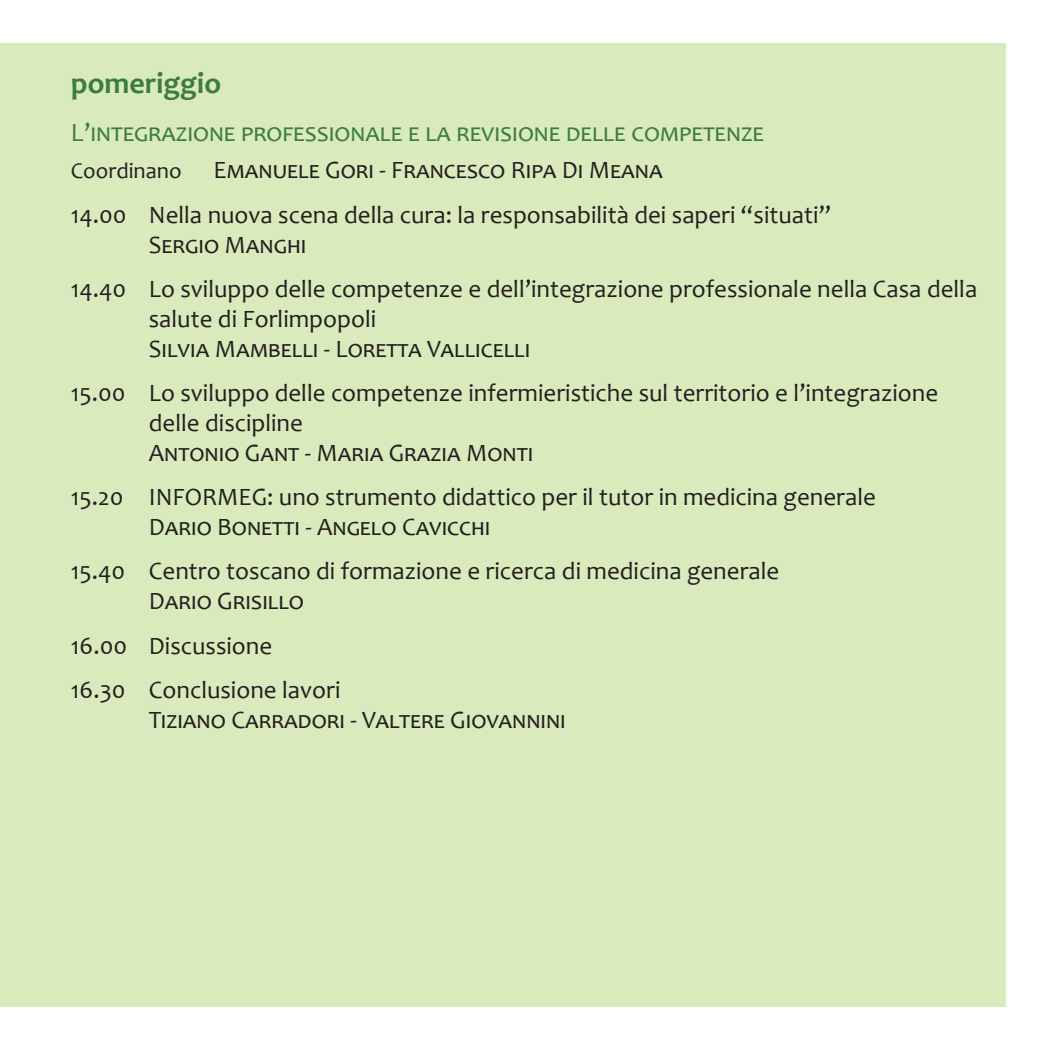
<style>
.page{position:relative;width:1049px;height:1049px;background:#fff}
.page>*{position:absolute;margin:0;border:0;box-sizing:border-box;transform-origin:0 0}
.t1{font:700 30px "Candara";color:#3d7c40}
.t2{font:26.25px "Candara";color:#3d7c40}
.t3{font:25px/30px "Candara";color:#231f20}
.t4{font:22.5px "Candara";color:#231f20}
</style>
<div class="page">
<div style="left:0;top:43px;width:1006px;height:963px;background:#d9eabc"></div>
<p class="t1" style="left:71px;top:64px;width:152px">pomeriggio</p>
<p class="t2" style="left:71px;top:116px;width:695px">L’integrazione professionale e la revisione delle competenze</p>
<p class="t4" style="left:71px;top:157px;width:112px">Coordinano</p>
<p class="t3" style="left:71px;top:148px;width:762px;line-height:44.2px;text-indent:142px">Emanuele Gori - Francesco Ripa Di Meana<br>14.00 Nella nuova scena della cura: la responsabilità dei saperi “situati”</p>
<p class="t3" style="left:71px;top:222px;width:908px;line-height:44.2px;text-indent:78px">Sergio Manghi<br>14.40 Lo sviluppo delle competenze e dell’integrazione professionale nella Casa della</p>
<p class="t3" style="left:149px;top:303px;width:383px">salute di Forlimpopoli<br>Silvia Mambelli - Loretta Vallicelli</p>
<p class="t3" style="left:149px;top:378px;width:791px;text-indent:-78px">15.00 Lo sviluppo delle competenze infermieristiche sul territorio e l’integrazione delle discipline<br>Antonio Gant - Maria Grazia Monti</p>
<p class="t3" style="left:149px;top:482px;width:728px;text-indent:-78px">15.20 INFORMEG: uno strumento didattico per il tutor in medicina generale<br>Dario Bonetti - Angelo Cavicchi</p>
<p class="t3" style="left:149px;top:556px;width:632px;text-indent:-78px">15.40 Centro toscano di formazione e ricerca di medicina generale<br>Dario Grisillo</p>
<p class="t3" style="left:71px;top:623px;width:271px;line-height:44.2px">16.00 Discussione<br>16.30 Conclusione lavori</p>
<p class="t3" style="left:149px;top:704px;width:418px">Tiziano Carradori - Valtere Giovannini</p>
</div>
